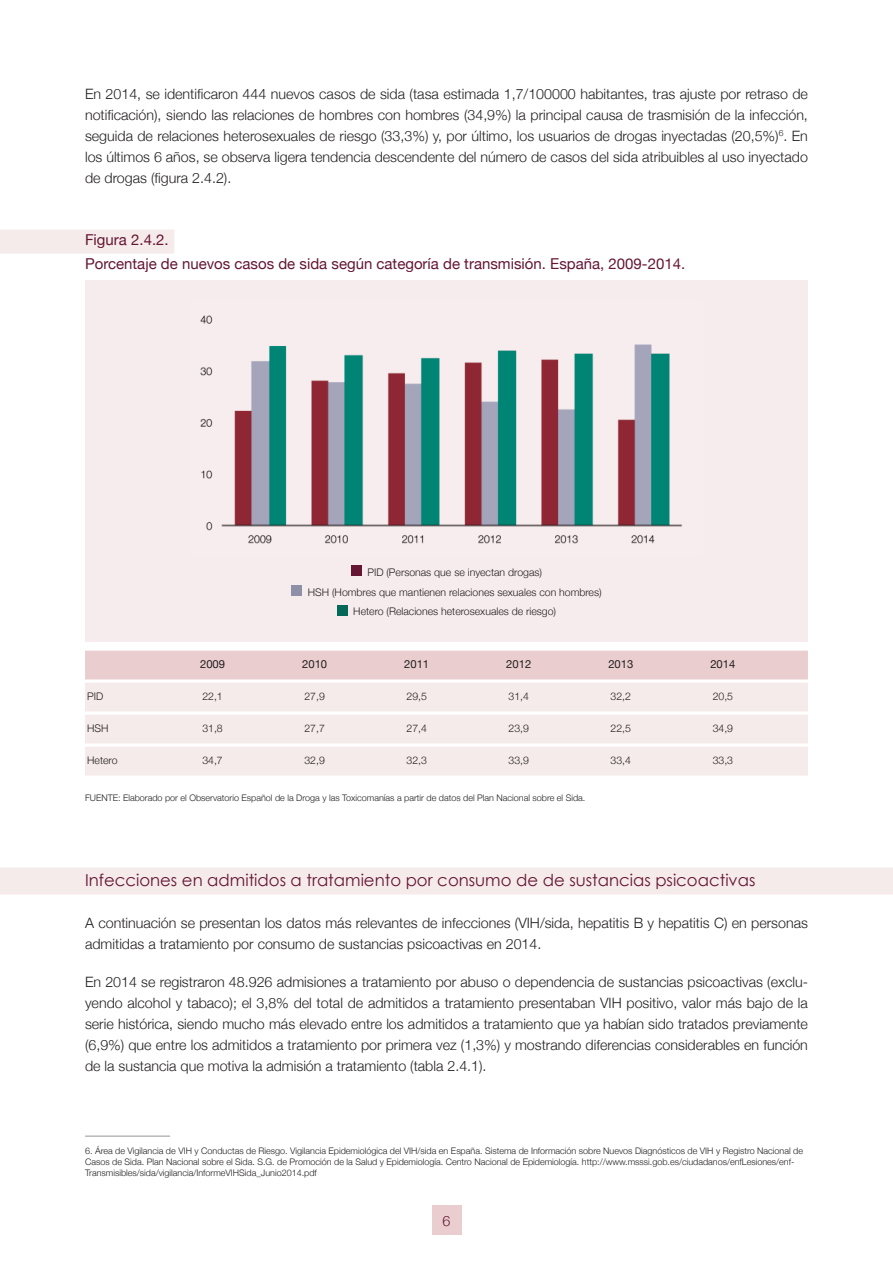
<style>
.page{position:relative;width:893px;height:1263px;background:#fff}
.page>*{position:absolute;margin:0;border:0;box-sizing:border-box;transform-origin:0 0}
.t1{font:16.5px "Century Gothic";color:#641633}
.t2{font:15px/23.7px "Helvetica Neue";color:#641633}
.t3{font:300 14.25px/21px "Helvetica Neue";color:#231f20;text-align:justify}
.t4{font:300 14.25px "Helvetica Neue";color:#641633}
.t5{font:11.25px "Helvetica Neue";color:#231f20}
.t6{font:300 10.5px/19.6px "Helvetica Neue";color:#231f20;text-align:center}
.t7{font:300 9px/11.2px "Helvetica Neue";color:#231f20}
</style>
<div class="page">
<div style="left:432px;top:1205px;width:29px;height:30px;background:#eacecf"></div>
<div style="left:0;top:230px;width:174px;height:24px;background:#f6ebeb"></div>
<div style="left:85px;top:281px;width:723px;height:361px;background:#f7eced"></div>
<img style="left:200px;top:315px;width:482px;height:229px">
<div style="left:351px;top:566px;width:11px;height:10px;background:#641633"></div>
<div style="left:291px;top:585px;width:11px;height:11px;background:#8e90a8"></div>
<div style="left:337px;top:605px;width:10px;height:10px;background:#056959"></div>
<div style="left:85px;top:651px;width:723px;height:28px;background:#eacecf"></div>
<div style="left:85px;top:683px;width:723px;height:28px;background:#f6ebeb"></div>
<div style="left:85px;top:715px;width:723px;height:28px;background:#f6ebeb"></div>
<div style="left:85px;top:747px;width:723px;height:28px;background:#f6ebeb"></div>
<hr style="left:85px;top:1136px;width:85px;height:1px;background:#939598">
<div style="left:0;top:867px;width:893px;height:27px;background:#f6ebeb"></div>
<p class="t3" style="left:85px;top:83px;width:724px">En 2014, se identificaron 444 nuevos casos de sida (tasa estimada 1,7/100000 habitantes, tras ajuste por retraso de notificación), siendo las relaciones de hombres con hombres (34,9%) la principal causa de trasmisión de la infección, seguida de relaciones heterosexuales de riesgo (33,3%) y, por último, los usuarios de drogas inyectadas (20,5%)<sup>6</sup>. En los últimos 6 años, se observa ligera tendencia descendente del número de casos del sida atribuibles al uso inyectado de drogas (figura 2.4.2).</p>
<p class="t2" style="left:85px;top:228px;width:602px">Figura 2.4.2.<br>Porcentaje de nuevos casos de sida según categoría de transmisión. España, 2009-2014.</p>
<p class="t6" style="left:308px;top:562px;width:295px">PID (Personas que se inyectan drogas)<br>HSH (Hombres que mantienen relaciones sexuales con hombres)<br>Hetero (Relaciones heterosexuales de riesgo)</p>
<p class="t5" style="left:200px;top:658px;width:27px">2009</p>
<p class="t5" style="left:302px;top:658px;width:27px">2010</p>
<p class="t5" style="left:404px;top:658px;width:27px">2011</p>
<p class="t5" style="left:506px;top:658px;width:27px">2012</p>
<p class="t5" style="left:608px;top:658px;width:27px">2013</p>
<p class="t5" style="left:710px;top:658px;width:27px">2014</p>
<p class="t6" style="left:87px;top:687px;width:18px">PID</p>
<p class="t6" style="left:202px;top:687px;width:22px">22,1</p>
<p class="t6" style="left:304px;top:687px;width:22px">27,9</p>
<p class="t6" style="left:406px;top:687px;width:22px">29,5</p>
<p class="t6" style="left:509px;top:687px;width:22px">31,4</p>
<p class="t6" style="left:611px;top:687px;width:22px">32,2</p>
<p class="t6" style="left:713px;top:687px;width:22px">20,5</p>
<p class="t6" style="left:87px;top:719px;width:23px">HSH</p>
<p class="t6" style="left:202px;top:719px;width:22px">31,8</p>
<p class="t6" style="left:304px;top:719px;width:22px">27,7</p>
<p class="t6" style="left:406px;top:719px;width:22px">27,4</p>
<p class="t6" style="left:509px;top:719px;width:22px">23,9</p>
<p class="t6" style="left:611px;top:719px;width:22px">22,5</p>
<p class="t6" style="left:713px;top:719px;width:22px">34,9</p>
<p class="t6" style="left:87px;top:751px;width:32px">Hetero</p>
<p class="t6" style="left:202px;top:751px;width:22px">34,7</p>
<p class="t6" style="left:304px;top:751px;width:22px">32,9</p>
<p class="t6" style="left:406px;top:751px;width:22px">32,3</p>
<p class="t6" style="left:509px;top:751px;width:22px">33,9</p>
<p class="t6" style="left:611px;top:751px;width:22px">33,4</p>
<p class="t6" style="left:713px;top:751px;width:22px">33,3</p>
<p class="t7" style="left:85px;top:792px;width:502px">FUENTE: Elaborado por el Observatorio Español de la Droga y las Toxicomanías a partir de datos del Plan Nacional sobre el Sida.</p>
<p class="t1" style="left:85px;top:869px;width:672px">Infecciones en admitidos a tratamiento por consumo de de sustancias psicoactivas</p>
<p class="t3" style="left:85px;top:912px;width:724px">A continuación se presentan los datos más relevantes de infecciones (VIH/sida, hepatitis B y hepatitis C) en personas admitidas a tratamiento por consumo de sustancias psicoactivas en 2014.</p>
<p class="t3" style="left:85px;top:971px;width:724px">En 2014 se registraron 48.926 admisiones a tratamiento por abuso o dependencia de sustancias psicoactivas (exclu&shy;yendo alcohol y tabaco); el 3,8% del total de admitidos a tratamiento presentaban VIH positivo, valor más bajo de la serie histórica, siendo mucho más elevado entre los admitidos a tratamiento que ya habían sido tratados previamente (6,9%) que entre los admitidos a tratamiento por primera vez (1,3%) y mostrando diferencias considerables en función de la sustancia que motiva la admisión a tratamiento (tabla 2.4.1).</p>
<p class="t7" style="left:85px;top:1144px;width:720px">6. Área de Vigilancia de VIH y Conductas de Riesgo. Vigilancia Epidemiológica del VIH/sida en España. Sistema de Información sobre Nuevos Diagnósticos de VIH y Registro Nacional de<br>Casos de Sida. Plan Nacional sobre el Sida. S.G. de Promoción de la Salud y Epidemiología. Centro Nacional de Epidemiología. http://www.msssi.gob.es/ciudadanos/enfLesiones/enf-<br>Transmisibles/sida/vigilancia/InformeVIHSida_Junio2014.pdf</p>
<p class="t4" style="left:442px;top:1212px;width:9px">6</p>
</div>
